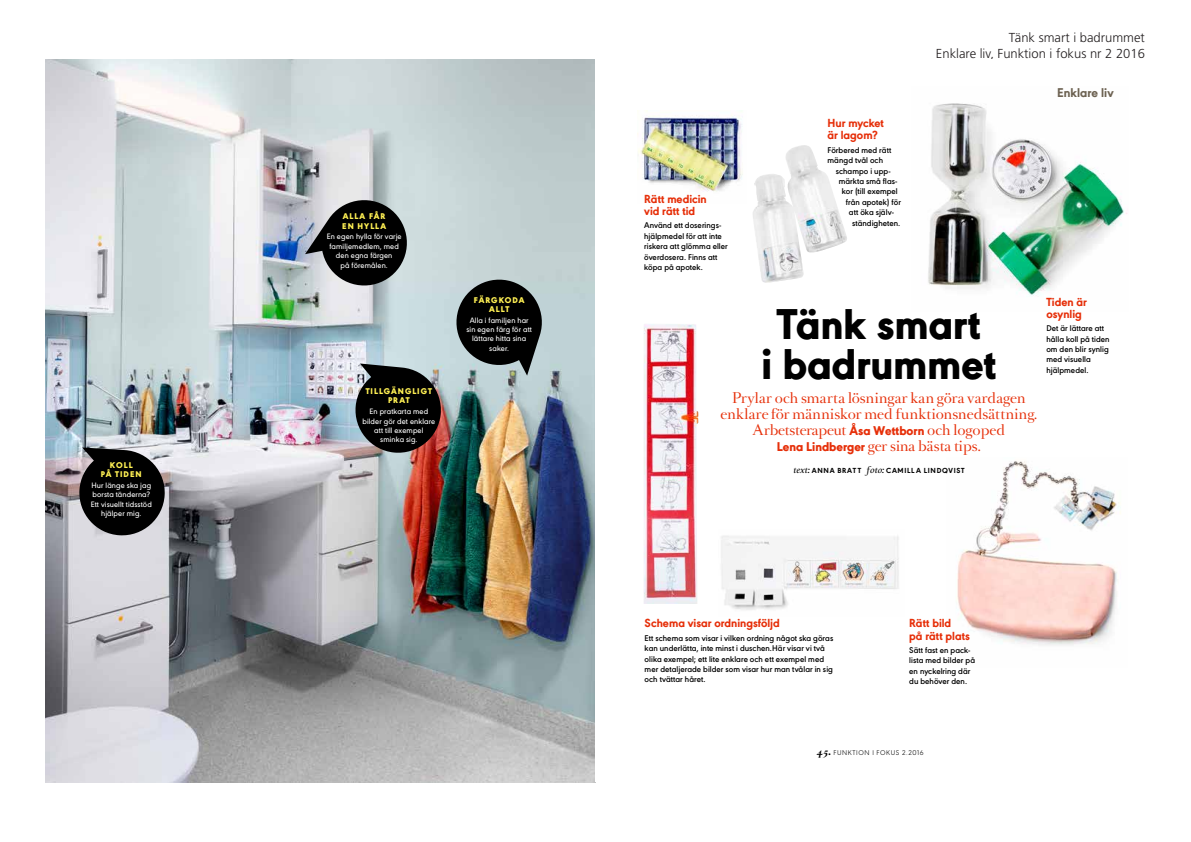
<style>
.page{position:relative;width:1191px;height:842px;background:#fff}
.page>*{position:absolute;margin:0;border:0;box-sizing:border-box;transform-origin:0 0}
.t1{font:800 44.9px/40.3px "URW Geometric";color:#000;text-align:center}
.t2{font:13.3px/16px "Romain Headline";color:#e62f09;text-align:center}
.t3{font:800 13.3px "URW Geometric";color:#6d6252}
.t4{font:300 13px/15.6px "Frutiger LT Std";color:#231f20;text-align:right}
.t5{font:800 12.2px/12.2px "URW Geometric";color:#e62f09}
.t6{font:600 8.7px/10.4px "URW Geometric";letter-spacing:.005em;color:#000}
.t7{font:900 8.7px/9.2px "URW Geometric";letter-spacing:.115em;color:#fff154;text-align:center}
.t8{font:500 8.2px/9.4px "URW Geometric";letter-spacing:.015em;color:#fff;text-align:center}
.t9{font:800 7.6px "URW Geometric";letter-spacing:.085em;color:#000}
.t10{font:300 7.1px "URW Geometric";letter-spacing:.08em;color:#000}
.s1{font-family:"URW Geometric";font-weight:800}
.s2{font-family:"Romain Text";font-weight:400;font-style:italic;font-size:8.7px}
.s3{font-family:"Romain Headline";font-weight:700;font-style:italic;font-size:9.2px}
</style>
<div class="page">
<img style="left:45px;top:60px;width:550px;height:723px">
<svg style="left:305px;top:194px;width:108px;height:97px;background:#5a5d5f"></svg>
<svg style="left:78px;top:447px;width:88px;height:90px;background:#363536"></svg>
<svg style="left:353px;top:363px;width:90px;height:92px;background:#373030"></svg>
<svg style="left:451px;top:275px;width:96px;height:101px;background:#4b5253"></svg>
<img style="left:957px;top:461px;width:164px;height:184px">
<img style="left:928px;top:103px;width:200px;height:193px">
<img style="left:637px;top:111px;width:106px;height:81px">
<img style="left:644px;top:324px;width:54px;height:280px">
<img style="left:721px;top:536px;width:178px;height:74px">
<img style="left:753px;top:145px;width:94px;height:138px">
<p class="t7" style="left:101px;top:460px;width:42px">KOLL<br>PÅ TIDEN</p>
<p class="t8" style="left:91px;top:480px;width:62px">Hur länge ska jag borsta tänderna?<br>Ett visuellt tidsstöd hjälper mig.</p>
<p class="t7" style="left:342px;top:211px;width:45px;text-align:left">ALLA FÅR<br>EN HYLLA</p>
<p class="t8" style="left:327px;top:231px;width:76px">En egen hylla för varje familjemedlem, med den egna färgen<br>på föremålen.</p>
<p class="t7" style="left:366px;top:386px;width:68px">TILLGÄNGLIGT<br>PRAT</p>
<p class="t8" style="left:362px;top:406px;width:74px">En pratkarta med bilder gör det enklare att till exempel sminka sig.</p>
<p class="t7" style="left:474px;top:295px;width:52px">FÄRGKODA<br>ALLT</p>
<p class="t8" style="left:466px;top:315px;width:67px">Alla i familjen har sin egen färg för att lättare hitta sina saker.</p>
<p class="t4" style="left:936px;top:30px;width:210px">Tänk smart i badrummet<br>Enklare liv, Funktion i fokus nr 2 2016</p>
<p class="t5" style="left:644px;top:192px;width:64px">Rätt medicin vid rätt tid</p>
<p class="t6" style="left:644px;top:220px;width:85px">Använd ett doserings&shy;hjälpmedel för att inte riskera att glömma eller överdosera. Finns att köpa på apotek.</p>
<p class="t5" style="left:827px;top:116px;width:58px">Hur mycket är lagom?</p>
<p class="t6" style="left:827px;top:144px;width:65px">Förbered med rätt</p>
<p class="t6" style="left:827px;top:154px;width:57px">mängd tvål och</p>
<p class="t6" style="left:835px;top:165px;width:57px">schampo i upp-</p>
<p class="t6" style="left:838px;top:175px;width:60px">märkta små flas-</p>
<p class="t6" style="left:842px;top:186px;width:57px">kor (till exempel</p>
<p class="t6" style="left:846px;top:196px;width:57px">från apotek) för</p>
<p class="t6" style="left:849px;top:206px;width:47px">att öka själv-</p>
<p class="t6" style="left:852px;top:217px;width:50px">ständigheten.</p>
<p class="t3" style="left:1057px;top:83px;width:58px">Enklare liv</p>
<p class="t1" style="left:761px;top:301px;width:236px">Tänk smart<br>i badrummet</p>
<p class="t2" style="left:720px;top:390px;width:318px">Prylar och smarta lösningar kan göra vardagen enklare för människor med funktionsnedsättning.<br>Arbetsterapeut <span class="s1">Åsa Wettborn</span> och logoped<br><span class="s1">Lena Lindberger</span> ger sina bästa tips.</p>
<p class="t9" style="left:793px;top:465px;width:173px"><span class="s2">text:</span> ANNA BRAT T <span class="s2">foto:</span> CAMILL A LINDQVIST</p>
<p class="t5" style="left:1046px;top:295px;width:42px">Tiden är osynlig</p>
<p class="t6" style="left:1046px;top:322px;width:65px">Det är lättare att hålla koll på tiden om den blir synlig med visuella hjälpmedel.</p>
<p class="t5" style="left:644px;top:616px;width:137px">Schema visar ordningsföljd</p>
<p class="t6" style="left:644px;top:632px;width:190px">Ett schema som visar i vilken ordning något ska göras kan underlätta, inte minst i duschen.Här visar vi två olika exempel; ett lite enklare och ett exempel med mer detaljerade bilder som visar hur man tvålar in sig och tvättar håret.</p>
<p class="t5" style="left:909px;top:616px;width:62px">Rätt bild<br>på rätt plats</p>
<p class="t6" style="left:909px;top:644px;width:67px">Sätt fast en pack&shy;lista med bilder på en nyckelring där du behöver den.</p>
<p class="t10" style="left:817px;top:747px;width:108px"><span class="s3">45.</span> FUNKTION I FOKUS 2.2016</p>
</div>
